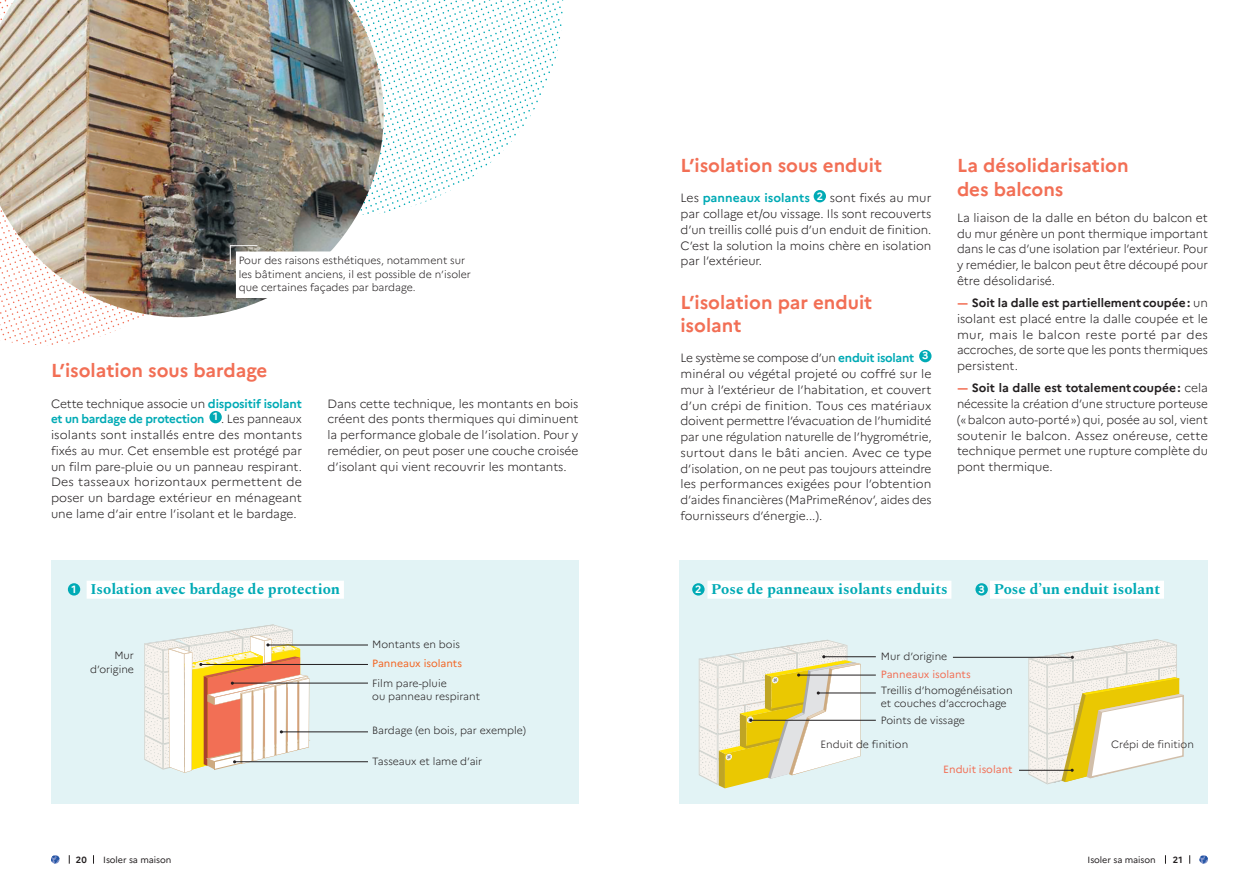
<style>
.page{position:relative;width:1259px;height:893px;background:#fff}
.page>*{position:absolute;margin:0;border:0;box-sizing:border-box;transform-origin:0 0}
.t1{font:700 18.75px/22.5px "Marianne";color:#f26f55}
.t2{font:700 15px "Spectral";color:#00aab5}
.t3{font:300 12px/15.8px "Marianne";color:#231f20;text-align:justify}
.t4{font:300 10.5px/13.5px "Marianne";color:#231f20}
.t5{font:10.5px "Marianne";color:#f26f55}
.t6{font:10.5px "Marianne";color:#f36421}
.t7{font:700 10.5px "Marianne";color:#fff}
.t8{font:9px "Marianne";letter-spacing:-.005em;color:#231f20}
.t9{font:700 9px "Marianne";color:#231f20}
.s1{font-weight:700;color:#00aab5}
.s2{font-weight:700;font-size:12.15px;color:#f26f55}
.s3{font-weight:700}
.s4{font-family:"Marianne";font-size:10.5px;color:#fff}
</style>
<div class="page">
<div style="left:209px;top:411px;width:13px;height:12px;background:#00aab5;border-radius:50%"></div>
<div style="left:679px;top:560px;width:529px;height:244px;background:#e2f3f5"></div>
<div style="left:813px;top:190px;width:13px;height:12px;background:#00aab5;border-radius:50%"></div>
<div style="left:919px;top:350px;width:12px;height:12px;background:#00aab5;border-radius:50%"></div>
<img style="left:0;top:317px;width:189px;height:28px">
<img style="left:384px;top:0;width:179px;height:213px">
<div style="left:51px;top:560px;width:527px;height:244px;background:#e2f3f5"></div>
<hr style="left:824px;top:656px;width:52px;height:1px;background:#231f20">
<hr style="left:953px;top:657px;width:117px;height:1px;background:#231f20">
<hr style="left:1019px;top:770px;width:52px;height:1px;background:#231f20">
<hr style="left:750px;top:720px;width:126px;height:1px;background:#231f20">
<hr style="left:818px;top:693px;width:58px;height:1px;background:#231f20">
<hr style="left:798px;top:675px;width:78px;height:1px;background:#231f20">
<svg style="left:699px;top:640px;width:161px;height:148px"></svg>
<svg style="left:1028px;top:639px;width:156px;height:145px"></svg>
<div style="left:707px;top:581px;width:244px;height:18px;background:#fff"></div>
<div style="left:990px;top:581px;width:174px;height:18px;background:#fff"></div>
<hr style="left:235px;top:761px;width:133px;height:1px;background:#231f20">
<hr style="left:281px;top:732px;width:87px;height:1px;background:#231f20">
<hr style="left:201px;top:664px;width:167px;height:1px;background:#231f20">
<hr style="left:269px;top:645px;width:99px;height:1px;background:#231f20">
<hr style="left:232px;top:683px;width:136px;height:1px;background:#231f20">
<svg style="left:144px;top:624px;width:166px;height:149px"></svg>
<div style="left:87px;top:581px;width:257px;height:18px;background:#fff"></div>
<div style="left:692px;top:583px;width:12px;height:13px;background:#00aab5;border-radius:50%"></div>
<div style="left:68px;top:583px;width:12px;height:13px;background:#00aab5;border-radius:50%"></div>
<div style="left:975px;top:583px;width:13px;height:13px;background:#00aab5;border-radius:50%"></div>
<img style="left:0;top:0;width:384px;height:317px">
<svg style="left:1199px;top:855px;width:9px;height:9px"></svg>
<svg style="left:51px;top:855px;width:9px;height:9px"></svg>
<svg style="left:230px;top:245px;width:27px;height:19px"></svg>
<div style="left:236px;top:251px;width:232px;height:20px;background:#fff"></div>
<div style="left:236px;top:265px;width:237px;height:19px;background:#fff"></div>
<div style="left:236px;top:278px;width:182px;height:20px;background:#fff"></div>
<p class="t4" style="left:239px;top:254px;width:234px">Pour des raisons esthétiques, notamment sur les bâtiment anciens, il est possible de n’isoler que certaines façades par bardage.</p>
<h1 class="t1" style="left:51px;top:359px;width:218px">L’isolation sous bardage</h1>
<p class="t3" style="left:51px;top:395px;width:252px">Cette technique associe un <span class="s1">dispositif isolant et un bardage de protection</span> <sup>1</sup> . Les panneaux isolants sont installés entre des montants fixés au mur. Cet ensemble est protégé par un film pare-pluie ou un panneau respirant.<br>Des tasseaux horizontaux permettent de poser un bardage extérieur en ménageant une lame d’air entre l’isolant et le bardage.</p>
<p class="t3" style="left:327px;top:395px;width:252px">Dans cette technique, les montants en bois créent des ponts thermiques qui diminuent la performance globale de l’isolation. Pour y remédier, on peut poser une couche croisée d’isolant qui vient recouvrir les montants.</p>
<h1 class="t1" style="left:680px;top:154px;width:203px">L’isolation sous enduit</h1>
<p class="t3" style="left:680px;top:190px;width:252px">Les <span class="s1">panneaux isolants</span> <sup>2</sup> sont fixés au mur par collage et/ou vissage. Ils sont recouverts d’un treillis collé puis d’un enduit de finition.<br>C’est la solution la moins chère en isolation par l’extérieur.</p>
<h1 class="t1" style="left:680px;top:291px;width:193px">L’isolation par enduit isolant</h1>
<p class="t3" style="left:680px;top:350px;width:253px;text-align:left">Le système se compose d’un <span class="s1">enduit isolant</span> <sup>3 </sup>minéral ou végétal projeté ou coffré sur le mur à l’extérieur de l’habitation, et couvert d’un crépi de finition. Tous ces matériaux doivent permettre l’évacuation de l’humidité par une régulation naturelle de l’hygrométrie, surtout dans le bâti ancien. Avec ce type d’isolation, on ne peut pas toujours atteindre les performances exigées pour l’obtention d’aides financières (MaPrimeRénov’, aides des fournisseurs d’énergie...).</p>
<h1 class="t1" style="left:957px;top:153px;width:173px;line-height:24px">La désolidarisation des balcons</h1>
<p class="t3" style="left:957px;top:210px;width:252px">La liaison de la dalle en béton du balcon et du mur génère un pont thermique important dans le cas d’une isolation par l’extérieur. Pour y remédier, le balcon peut être découpé pour être désolidarisé.</p>
<p class="t3" style="left:957px;top:295px;width:252px"><span class="s2">-</span><span class="s3">Soit la dalle est partiellementcoupée:</span> un isolant est placé entre la dalle coupée et le mur, mais le balcon reste porté par des accroches, de sorte que les ponts thermiques persistent.</p>
<p class="t3" style="left:957px;top:380px;width:252px"><span class="s2">-</span><span class="s3">Soit la dalle est totalementcoupée:</span> cela nécessite la création d’une structure porteuse («balcon auto-porté») qui, posée au sol, vient soutenir le balcon. Assez onéreuse, cette technique permet une rupture complète du pont thermique.</p>
<p class="t2" style="left:711px;top:578px;width:238px">Pose de panneaux isolants enduits</p>
<p class="t2" style="left:993px;top:578px;width:168px">Pose d’un enduit isolant</p>
<p class="t2" style="left:72px;top:578px;width:270px"><span class="s4">1</span> Isolation avec bardage de protection</p>
<p class="t7" style="left:695px;top:583px;width:8px">2</p>
<p class="t7" style="left:978px;top:583px;width:8px">3</p>
<p class="t4" style="left:372px;top:637px;width:89px">Montants en bois</p>
<p class="t4" style="left:90px;top:649px;width:45px;text-align:right">Mur d’origine</p>
<p class="t6" style="left:372px;top:657px;width:91px">Panneaux isolants</p>
<p class="t4" style="left:372px;top:676px;width:109px">Film pare-pluie<br>ou panneau respirant</p>
<p class="t4" style="left:372px;top:723px;width:155px">Bardage (en bois, par exemple)</p>
<p class="t4" style="left:372px;top:755px;width:112px">Tasseaux et lame d’air</p>
<p class="t4" style="left:881px;top:650px;width:68px">Mur d’origine</p>
<p class="t5" style="left:881px;top:667px;width:91px">Panneaux isolants</p>
<p class="t4" style="left:881px;top:683px;width:133px">Treillis d’homogénéisation et couches d’accrochage</p>
<p class="t4" style="left:881px;top:714px;width:86px">Points de vissage</p>
<p class="t5" style="left:943px;top:763px;width:71px">Enduit isolant</p>
<p class="t4" style="left:820px;top:738px;width:89px">Enduit de finition</p>
<p class="t4" style="left:1111px;top:737px;width:84px">Crépi de finition</p>
<p class="t9" style="left:76px;top:854px;width:13px">20</p>
<p class="t8" style="left:103px;top:854px;width:70px">Isoler sa maison</p>
<p class="t8" style="left:1087px;top:854px;width:70px">Isoler sa maison</p>
<p class="t9" style="left:1172px;top:854px;width:11px">21</p>
</div>
